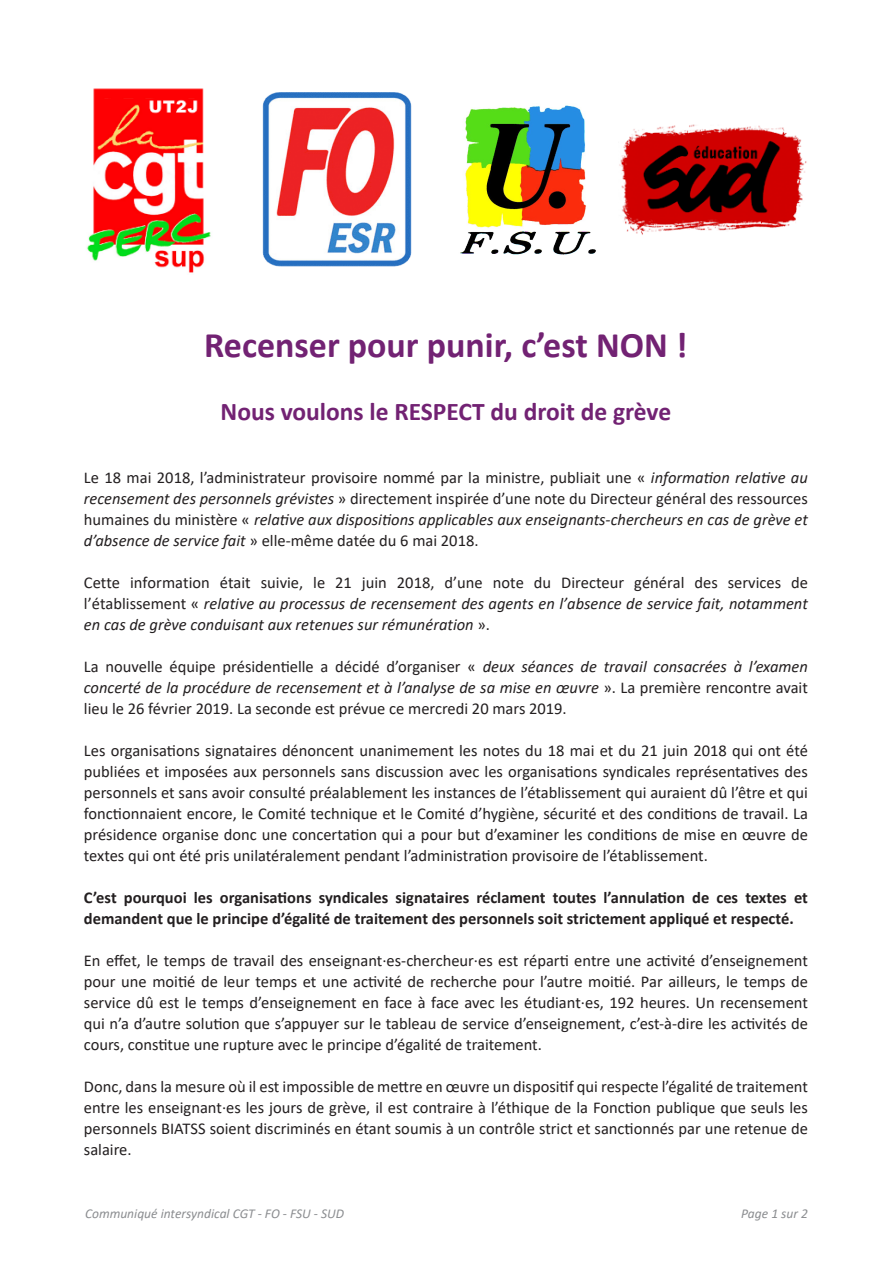
<style>
.page{position:relative;width:893px;height:1263px;background:#fff}
.page>*{position:absolute;margin:0;border:0;box-sizing:border-box;transform-origin:0 0}
.Titre_1{font:700 36px "Calibri";color:#722273}
.Sous_titre_1{font:700 25.5px "Calibri";color:#722273}
.t1{font:16.5px/21px "Calibri";color:#231f20;text-align:justify}
.t2{font:italic 16.5px/21px "Calibri";color:#231f20;text-align:justify}
.t3{font:700 16.5px/21px "Calibri";color:#231f20}
.Pied_de_page{font:italic 13.5px "Calibri";color:#8b8d90}
.s1{font-style:italic}
.s2{font-style:normal}
</style>
<div class="page">
<img style="left:619px;top:124px;width:188px;height:111px">
<img style="left:460px;top:105px;width:136px;height:150px">
<img style="left:87px;top:88px;width:124px;height:185px">
<img style="left:263px;top:93px;width:148px;height:173px">
<p class="Titre_1" style="left:204px;top:320px;width:485px">Recenser pour punir, c’est NON !</p>
<p class="Sous_titre_1" style="left:221px;top:394px;width:452px">Nous voulons le RESPECT du droit de grève</p>
<p class="t1" style="left:84px;top:467px;width:725px">Le 18 mai 2018, l’administrateur provisoire nommé par la ministre, publiait une « <span class="s1">information relative au recensement des personnels grévistes</span> » directement inspirée d’une note du Directeur général des ressources humaines du ministère « <span class="s1">relative aux dispositions applicables aux enseignants-chercheurs en cas de grève et d’absence de service fait</span> » elle-même datée du 6 mai 2018.</p>
<p class="t2" style="left:84px;top:571px;width:726px"><span class="s2">Cette information était suivie, le 21 juin 2018, d’une note du Directeur général des services de l’établissement «</span> relative au processus de recensement des agents en l’absence de service fait, notamment en cas de grève conduisant aux retenues sur rémunération <span class="s2">».</span></p>
<p class="t1" style="left:84px;top:656px;width:725px">La nouvelle équipe présidentielle a décidé d’organiser « <span class="s1">deux séances de travail consacrées à l’examen concerté de la procédure de recensement et à l’analyse de sa mise en œuvre</span> ». La première rencontre avait lieu le 26 février 2019. La seconde est prévue ce mercredi 20 mars 2019.</p>
<p class="t1" style="left:84px;top:740px;width:725px">Les organisations signataires dénoncent unanimement les notes du 18 mai et du 21 juin 2018 qui ont été publiées et imposées aux personnels sans discussion avec les organisations syndicales représentatives des personnels et sans avoir consulté préalablement les instances de l’établissement qui auraient dû l’être et qui fonctionnaient encore, le Comité technique et le Comité d’hygiène, sécurité et des conditions de travail. La présidence organise donc une concertation qui a pour but d’examiner les conditions de mise en œuvre de textes qui ont été pris unilatéralement pendant l’administration provisoire de l’établissement.</p>
<p class="t3" style="left:84px;top:887px;width:725px">C’est pourquoi les organisations syndicales signataires réclament toutes l’annulation de ces textes et demandent que le principe d’égalité de traitement des personnels soit strictement appliqué et respecté.</p>
<p class="t1" style="left:84px;top:950px;width:725px">En effet, le temps de travail des enseignant·es-chercheur·es est réparti entre une activité d’enseignement pour une moitié de leur temps et une activité de recherche pour l’autre moitié. Par ailleurs, le temps de service dû est le temps d’enseignement en face à face avec les étudiant·es, 192 heures. Un recensement qui n’a d’autre solution que s’appuyer sur le tableau de service d’enseignement, c’est-à-dire les activités de cours, constitue une rupture avec le principe d’égalité de traitement.</p>
<p class="t1" style="left:84px;top:1076px;width:725px">Donc, dans la mesure où il est impossible de mettre en œuvre un dispositif qui respecte l’égalité de traitement entre les enseignant·es les jours de grève, il est contraire à l’éthique de la Fonction publique que seuls les personnels BIATSS soient discriminés en étant soumis à un contrôle strict et sanctionnés par une retenue de salaire.</p>
<p class="Pied_de_page" style="left:85px;top:1204px;width:261px">Communiqué intersyndical CGT - FO - FSU - SUD</p>
<p class="Pied_de_page" style="left:741px;top:1204px;width:68px">Page 1 sur 2</p>
</div>
